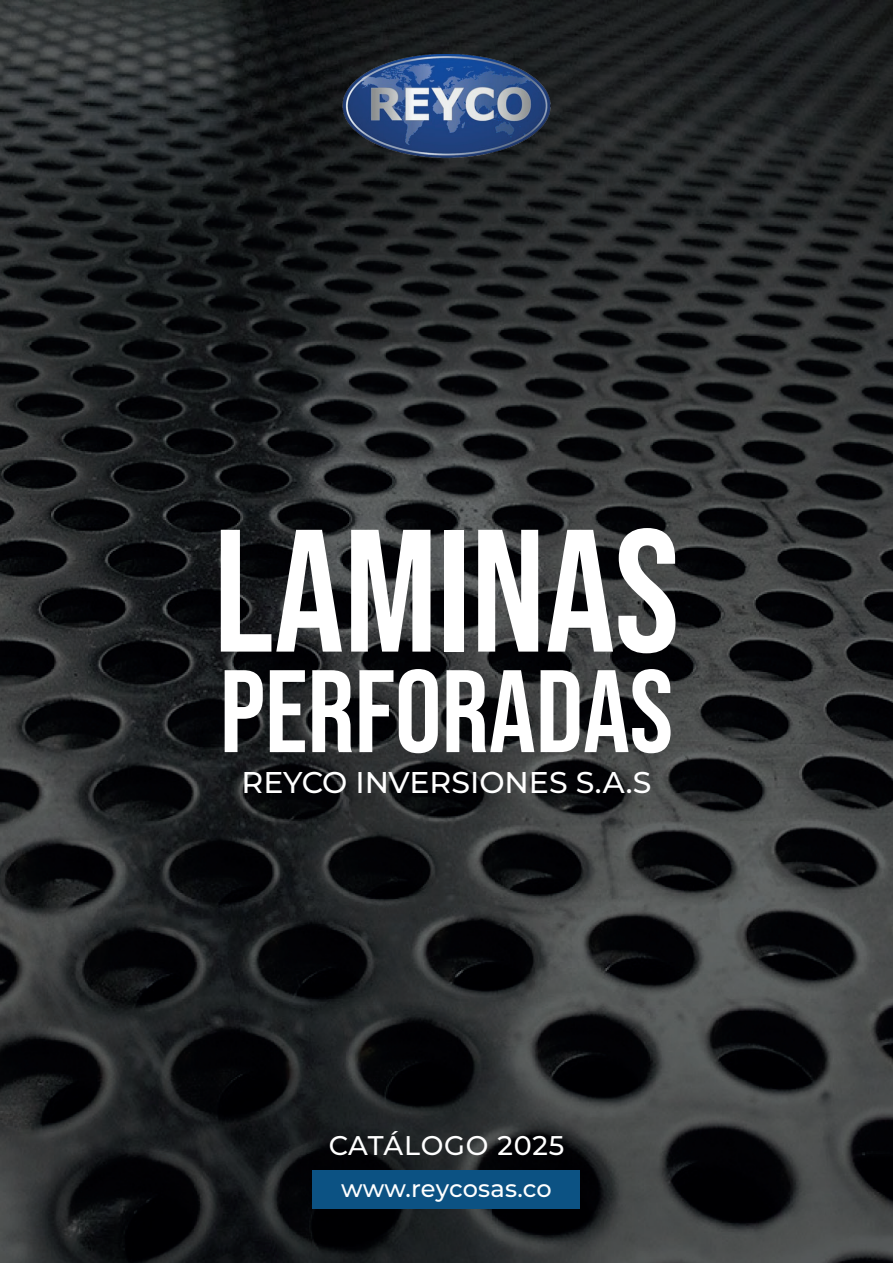
<style>
.page{position:relative;width:893px;height:1263px;background:#fff}
.page>*{position:absolute;margin:0;border:0;box-sizing:border-box;transform-origin:0 0}
.t1{font:174px "Bebas Neue";color:#fff}
.t2{font:117px "Bebas Neue";color:#fff}
.t3{font:500 30px "Montserrat";color:#fff}
.t4{font:500 27px "Montserrat";letter-spacing:.03em;color:#fff}
.t5{font:500 24px "Montserrat";color:#fff}
</style>
<div class="page">
<img style="left:0;top:0;width:893px;height:1263px">
<img style="left:334px;top:54px;width:225px;height:105px">
<div style="left:312px;top:1171px;width:268px;height:38px;background:#0c5283"></div>
<h1 class="t1" style="left:214px;top:493px;width:467px">LAMINAS</h1>
<h2 class="t2" style="left:220px;top:645px;width:455px">PERFORADAS</h2>
<p class="t3" style="left:242px;top:762px;width:411px">REYCO INVERSIONES S.A.S</p>
<p class="t4" style="left:329px;top:1127px;width:237px">CATÁLOGO 2025</p>
<p class="t5" style="left:341px;top:1172px;width:212px">www.reycosas.co</p>
</div>
